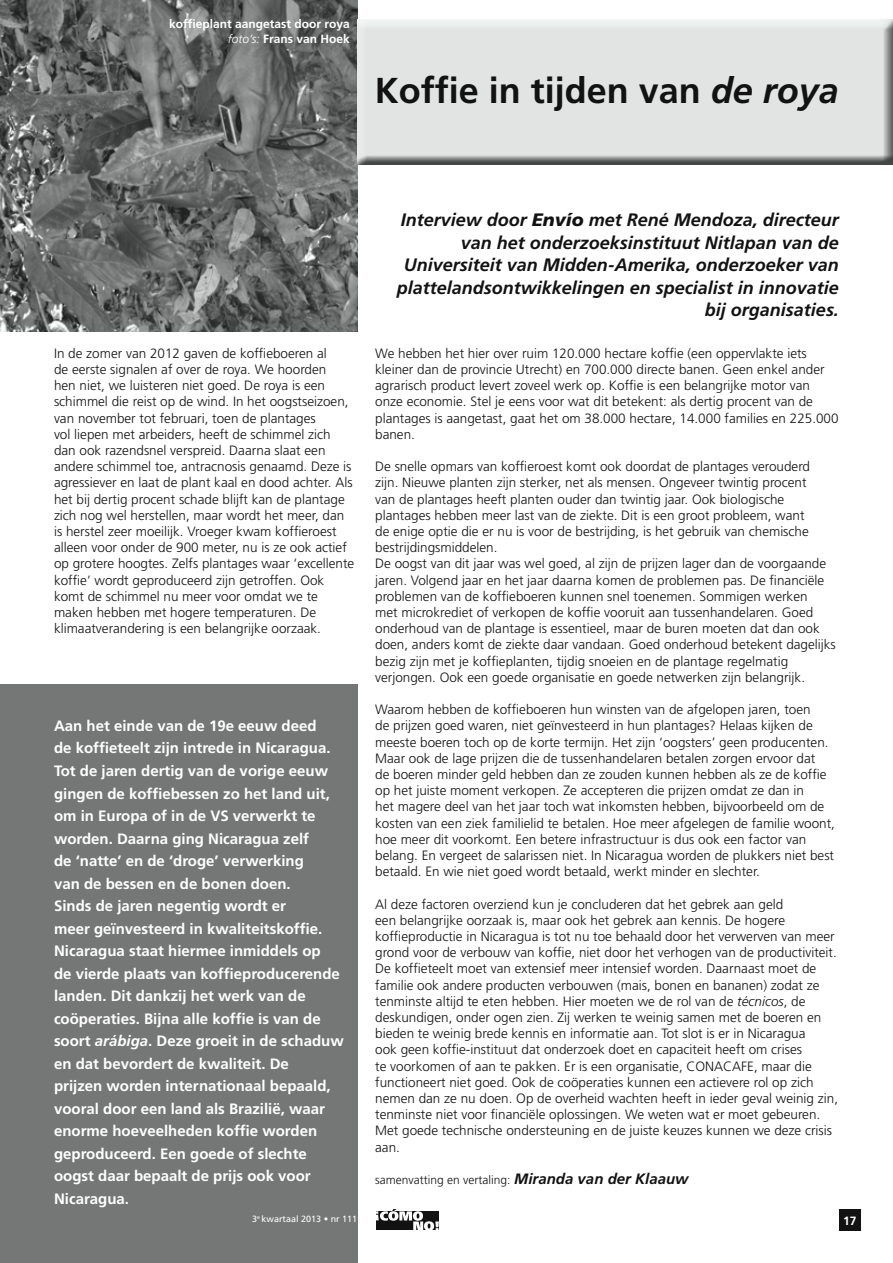
<style>
.page{position:relative;width:893px;height:1263px;background:#fff}
.page>*{position:absolute;margin:0;border:0;box-sizing:border-box;transform-origin:0 0}
.t1{font:700 36px "Frutiger";color:#121212}
.t2{font:italic 700 18px/22.5px "Frutiger";color:#121212;text-align:right}
.t3{font:700 15px/22.5px "Frutiger";color:#fff}
.t4{font:300 13.5px/16.2px "Frutiger";color:#121212}
.t5{font:700 12px/14.4px "Frutiger";color:#fff;text-align:right}
.t6{font:300 12px "Frutiger";color:#121212}
.t7{font:9px "Frutiger";color:#fff}
.s1{font-weight:300;font-style:italic}
.s2{font-style:italic}
.s3{font-weight:900}
.s4{font-weight:700;font-style:italic;font-size:15px}
</style>
<div class="page">
<img style="left:0;top:0;width:357px;height:332px">
<div style="left:0;top:685px;width:357px;height:578px;background:#757776"></div>
<svg style="left:376px;top:1209px;width:63px;height:21px"></svg>
<div style="left:839px;top:1209px;width:21px;height:21px;background:#121212"></div>
<div style="left:356px;top:19px;width:537px;height:148px;background:#121212;opacity:.75"></div>
<p class="t5" style="left:169px;top:17px;width:182px">koffieplant aangetast door roya <span class="s1">foto’s:</span> Frans van Hoek</p>
<h1 class="t1" style="left:375px;top:70px;width:466px">Koffie in tijden van <span class="s2">de roya</span></h1>
<p class="t4" style="left:54px;top:345px;width:302px">In de zomer van 2012 gaven de koffieboeren al<br>de eerste signalen af over de roya. We hoorden<br>hen niet, we luisteren niet goed. De roya is een schimmel die reist op de wind. In het oogstseizoen, van november tot februari, toen de plantages<br>vol liepen met arbeiders, heeft de schimmel zich dan ook razendsnel verspreid. Daarna slaat een andere schimmel toe, antracnosis genaamd. Deze is agressiever en laat de plant kaal en dood achter. Als het bij dertig procent schade blijft kan de plantage zich nog wel herstellen, maar wordt het meer, dan is herstel zeer moeilijk. Vroeger kwam koffieroest alleen voor onder de 900 meter, nu is ze ook actief op grotere hoogtes. Zelfs plantages waar ‘excellente koffie’ wordt geproduceerd zijn getroffen. Ook komt de schimmel nu meer voor omdat we te maken hebben met hogere temperaturen. De klimaatverandering is een belangrijke oorzaak.</p>
<p class="t3" style="left:54px;top:715px;width:291px">Aan het einde van de 19e eeuw deed<br>de koffieteelt zijn intrede in Nicaragua.<br>Tot de jaren dertig van de vorige eeuw gingen de koffiebessen zo het land uit, om in Europa of in de VS verwerkt te worden. Daarna ging Nicaragua zelf<br>de ‘natte’ en de ‘droge’ verwerking<br>van de bessen en de bonen doen.<br>Sinds de jaren negentig wordt er<br>meer geïnvesteerd in kwaliteitskoffie.<br>Nicaragua staat hiermee inmiddels op<br>de vierde plaats van koffieproducerende landen. Dit dankzij het werk van de coöperaties. Bijna alle koffie is van de soort <span class="s2">arábiga</span>. Deze groeit in de schaduw en dat bevordert de kwaliteit. De<br>prijzen worden internationaal bepaald, vooral door een land als Brazilië, waar enorme hoeveelheden koffie worden geproduceerd. Een goede of slechte oogst daar bepaalt de prijs ook voor Nicaragua.</p>
<h2 class="t2" style="left:397px;top:209px;width:444px">Interview door <span class="s3">Envío</span> met René Mendoza, directeur van het onderzoeksinstituut Nitlapan van de Universiteit van Midden-Amerika, onderzoeker van plattelandsontwikkelingen en specialist in innovatie bij organisaties.</h2>
<p class="t4" style="left:375px;top:345px;width:465px">We hebben het hier over ruim 120.000 hectare koffie (een oppervlakte iets kleiner dan de provincie Utrecht) en 700.000 directe banen. Geen enkel ander agrarisch product levert zoveel werk op. Koffie is een belangrijke motor van onze economie. Stel je eens voor wat dit betekent: als dertig procent van de plantages is aangetast, gaat het om 38.000 hectare, 14.000 families en 225.000 banen.</p>
<p class="t4" style="left:375px;top:459px;width:462px">De snelle opmars van koffieroest komt ook doordat de plantages verouderd zijn. Nieuwe planten zijn sterker, net als mensen. Ongeveer twintig procent<br>van de plantages heeft planten ouder dan twintig jaar. Ook biologische plantages hebben meer last van de ziekte. Dit is een groot probleem, want<br>de enige optie die er nu is voor de bestrijding, is het gebruik van chemische bestrijdingsmiddelen.<br>De oogst van dit jaar was wel goed, al zijn de prijzen lager dan de voorgaande jaren. Volgend jaar en het jaar daarna komen de problemen pas. De financiële problemen van de koffieboeren kunnen snel toenemen. Sommigen werken<br>met microkrediet of verkopen de koffie vooruit aan tussenhandelaren. Goed onderhoud van de plantage is essentieel, maar de buren moeten dat dan ook doen, anders komt de ziekte daar vandaan. Goed onderhoud betekent dagelijks bezig zijn met je koffieplanten, tijdig snoeien en de plantage regelmatig verjongen. Ook een goede organisatie en goede netwerken zijn belangrijk.</p>
<p class="t4" style="left:375px;top:702px;width:461px">Waarom hebben de koffieboeren hun winsten van de afgelopen jaren, toen<br>de prijzen goed waren, niet geïnvesteerd in hun plantages? Helaas kijken de meeste boeren toch op de korte termijn. Het zijn ‘oogsters’ geen producenten.<br>Maar ook de lage prijzen die de tussenhandelaren betalen zorgen ervoor dat<br>de boeren minder geld hebben dan ze zouden kunnen hebben als ze de koffie op het juiste moment verkopen. Ze accepteren die prijzen omdat ze dan in<br>het magere deel van het jaar toch wat inkomsten hebben, bijvoorbeeld om de kosten van een ziek familielid te betalen. Hoe meer afgelegen de familie woont, hoe meer dit voorkomt. Een betere infrastructuur is dus ook een factor van belang. En vergeet de salarissen niet. In Nicaragua worden de plukkers niet best betaald. En wie niet goed wordt betaald, werkt minder en slechter.</p>
<p class="t4" style="left:375px;top:896px;width:464px">Al deze factoren overziend kun je concluderen dat het gebrek aan geld<br>een belangrijke oorzaak is, maar ook het gebrek aan kennis. De hogere koffieproductie in Nicaragua is tot nu toe behaald door het verwerven van meer grond voor de verbouw van koffie, niet door het verhogen van de productiviteit.<br>De koffieteelt moet van extensief meer intensief worden. Daarnaast moet de familie ook andere producten verbouwen (mais, bonen en bananen) zodat ze tenminste altijd te eten hebben. Hier moeten we de rol van de <span class="s2">técnicos</span>, de deskundigen, onder ogen zien. Zij werken te weinig samen met de boeren en bieden te weinig brede kennis en informatie aan. Tot slot is er in Nicaragua<br>ook geen koffie-instituut dat onderzoek doet en capaciteit heeft om crises<br>te voorkomen of aan te pakken. Er is een organisatie, CONACAFE, maar die functioneert niet goed. Ook de coöperaties kunnen een actievere rol op zich nemen dan ze nu doen. Op de overheid wachten heeft in ieder geval weinig zin, tenminste niet voor financiële oplossingen. We weten wat er moet gebeuren.<br>Met goede technische ondersteuning en de juiste keuzes kunnen we deze crisis aan.</p>
<p class="t6" style="left:375px;top:1173px;width:315px">samenvatting en vertaling: <span class="s4">Miranda van der Klaauw</span></p>
<p class="t7" style="left:252px;top:1214px;width:106px">3<sup>e</sup> kwartaal 2013 • nr 111</p>
<p class="t5" style="left:843px;top:1213px;width:15px">17</p>
</div>
